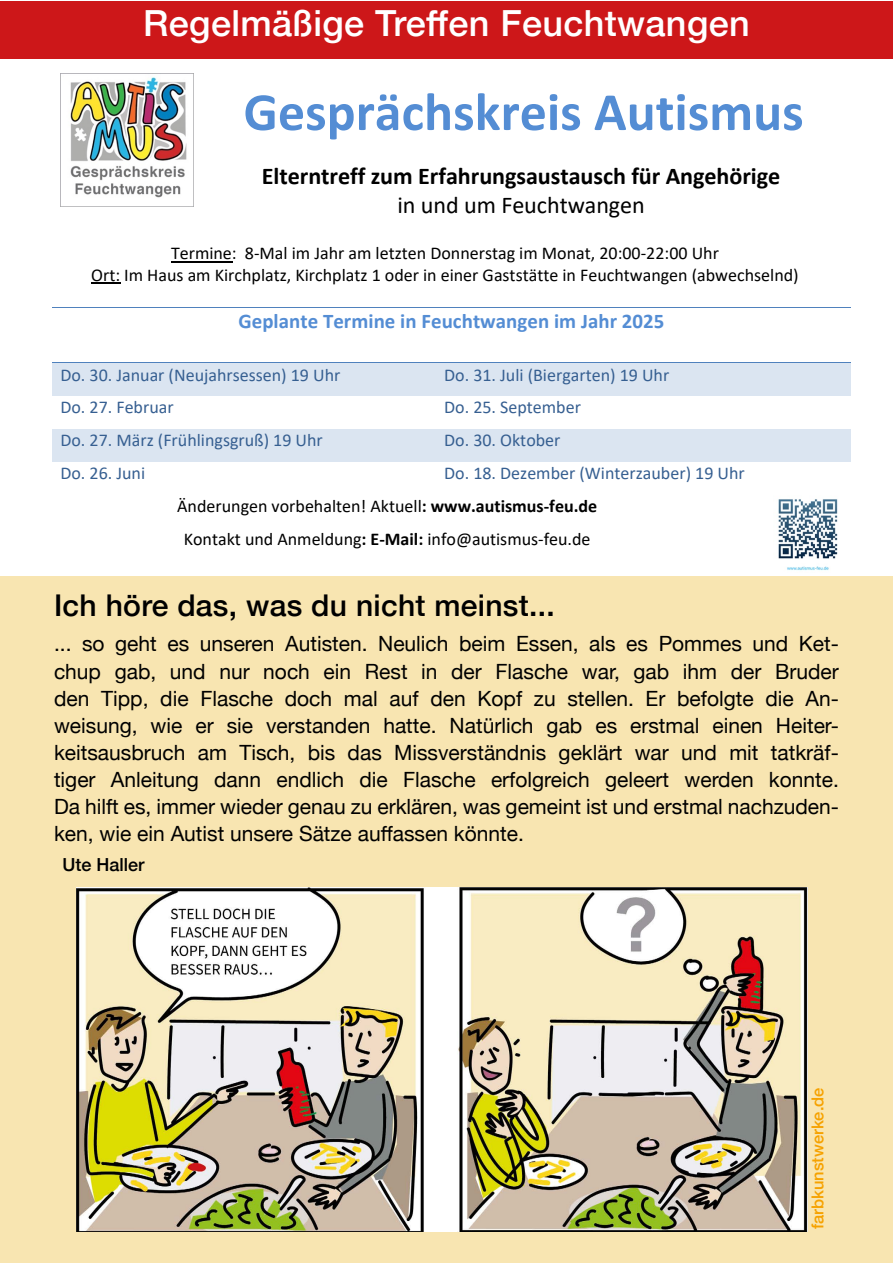
<style>
.page{position:relative;width:893px;height:1263px;background:#fff}
.page>*{position:absolute;margin:0;border:0;box-sizing:border-box;transform-origin:0 0}
.t1{font:700 54px "Calibri";color:#548dd4}
.t2{font:500 36px "Helvetica Neue";letter-spacing:.01em;color:#fff}
.t3{font:500 30px "Helvetica Neue";letter-spacing:.01em;color:#000}
.t4{font:700 24.15px "Calibri";color:#000}
.t5{font:24.15px "Calibri";color:#000}
.t6{font:21px/27px "Helvetica Neue";color:#000;text-align:justify}
.t7{font:700 20.85px "Calibri";letter-spacing:.005em;color:#548dd4}
.t8{font:18px/21.9px "Calibri";color:#000;text-align:center}
.t9{font:18px "Calibri";color:#365f91}
.t10{font:500 18px "Helvetica Neue";color:#000}
.t11{font:500 16.5px "Helvetica Neue";color:#f6a200}
.s1{font-weight:700}
</style>
<div class="page">
<hr style="left:171px;top:261px;width:61px;height:1px;background:#000">
<svg style="left:91px;top:283px;width:29px;height:1px"></svg>
<hr style="left:52px;top:307px;width:799px;height:1px;background:#4f81bd">
<div style="left:52px;top:363px;width:384px;height:33px;background:#dbe5f1"></div>
<div style="left:436px;top:363px;width:415px;height:33px;background:#dbe5f1"></div>
<hr style="left:52px;top:362px;width:384px;height:1px;background:#4f81bd">
<hr style="left:437px;top:362px;width:414px;height:1px;background:#4f81bd">
<div style="left:52px;top:429px;width:384px;height:33px;background:#dbe5f1"></div>
<div style="left:436px;top:429px;width:415px;height:33px;background:#dbe5f1"></div>
<img style="left:778px;top:499px;width:60px;height:72px">
<img style="left:61px;top:73px;width:133px;height:133px">
<div style="left:0;top:576px;width:893px;height:687px;background:#f8e5b1"></div>
<img style="left:77px;top:888px;width:730px;height:344px">
<div style="left:0;top:1px;width:893px;height:57px;background:#cd1719"></div>
<h2 class="t2" style="left:143px;top:-6px;width:608px">Regelmäßige Treffen Feuchtwangen</h2>
<h1 class="t1" style="left:244px;top:74px;width:562px">Gesprächskreis Autismus</h1>
<p class="t4" style="left:262px;top:158px;width:520px">Elterntreff zum Erfahrungsaustausch für Angehörige</p>
<p class="t5" style="left:397px;top:188px;width:249px">in und um Feuchtwangen</p>
<p class="t8" style="left:91px;top:241px;width:709px">Termine: 8-Mal im Jahr am letzten Donnerstag im Monat, 20:00-22:00 Uhr<br>Ort: Im Haus am Kirchplatz, Kirchplatz 1 oder in einer Gaststätte in Feuchtwangen (abwechselnd)</p>
<p class="t7" style="left:238px;top:306px;width:427px">Geplante Termine in Feuchtwangen im Jahr 2025</p>
<p class="t9" style="left:60px;top:362px;width:282px">Do. 30. Januar (Neujahrsessen) 19 Uhr</p>
<p class="t9" style="left:444px;top:362px;width:227px">Do. 31. Juli (Biergarten) 19 Uhr</p>
<p class="t9" style="left:60px;top:395px;width:115px">Do. 27. Februar</p>
<p class="t9" style="left:444px;top:395px;width:138px">Do. 25. September</p>
<p class="t9" style="left:60px;top:428px;width:264px">Do. 27. März (Frühlingsgruß) 19 Uhr</p>
<p class="t9" style="left:444px;top:428px;width:118px">Do. 30. Oktober</p>
<p class="t9" style="left:60px;top:461px;width:86px">Do. 26. Juni</p>
<p class="t9" style="left:444px;top:461px;width:302px">Do. 18. Dezember (Winterzauber) 19 Uhr</p>
<p class="t8" style="left:177px;top:495px;width:421px">Änderungen vorbehalten! Aktuell<span class="s1">: www.autismus-feu.de</span></p>
<p class="t8" style="left:184px;top:528px;width:408px">Kontakt und Anmeldung<span class="s1">: E-Mail:</span> info@autismus-feu.de</p>
<h3 class="t3" style="left:54px;top:581px;width:502px">Ich höre das, was du nicht meinst...</h3>
<p class="t6" style="left:54px;top:632px;width:787px">... so geht es unseren Autisten. Neulich beim Essen, als es Pommes und Ket&shy;chup gab, und nur noch ein Rest in der Flasche war, gab ihm der Bruder den Tipp, die Flasche doch mal auf den Kopf zu stellen. Er befolgte die An&shy;weisung, wie er sie verstanden hatte. Natürlich gab es erstmal einen Heiter&shy;keitsausbruch am Tisch, bis das Missverständnis geklärt war und mit tatkräf&shy;tiger Anleitung dann endlich die Flasche erfolgreich geleert werden konnte.<br>Da hilft es, immer wieder genau zu erklären, was gemeint ist und erstmal nachzuden&shy;ken, wie ein Autist unsere Sätze auffassen könnte.</p>
<p class="t10" style="left:63px;top:850px;width:84px">Ute Haller</p>
<p class="t11" style="left:804px;top:1229px;width:143px;rotate:-90deg">farbkunstwerke.de</p>
</div>
